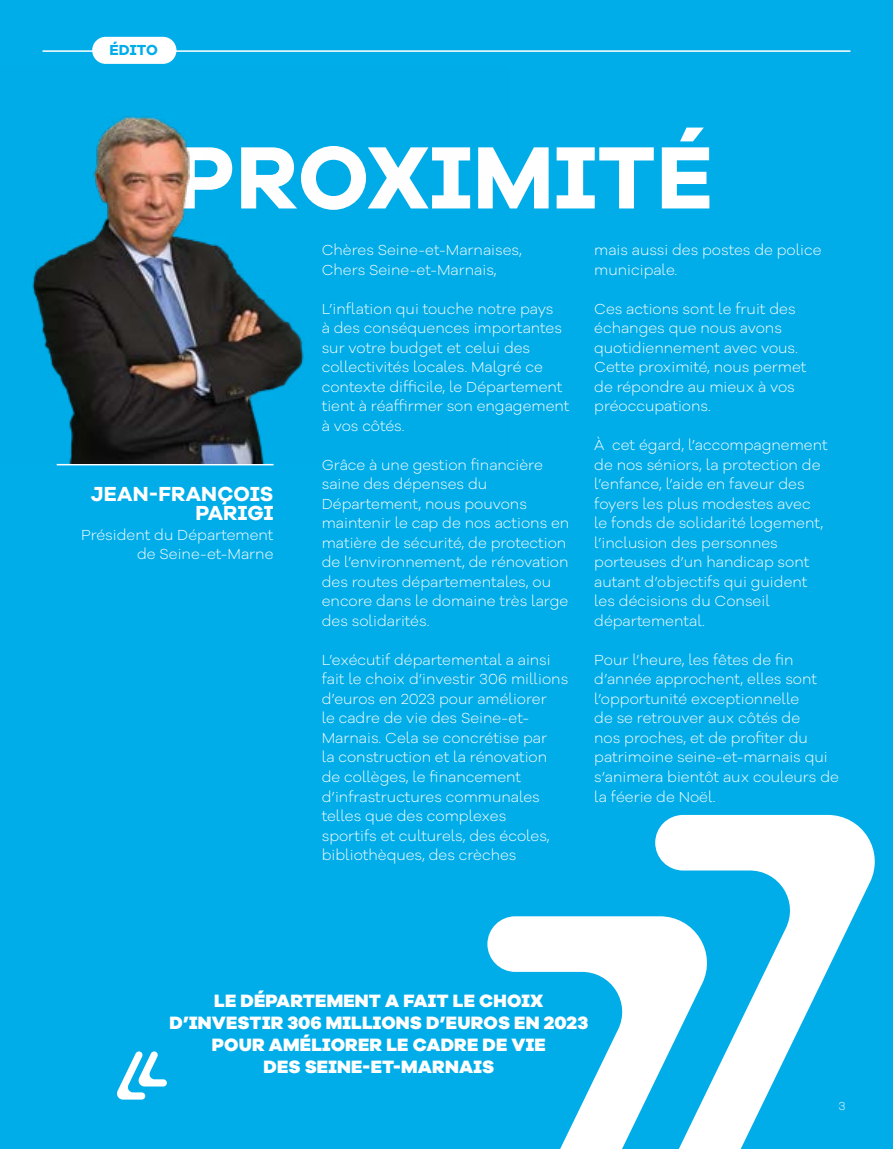
<style>
.page{position:relative;width:893px;height:1149px;background:#fff}
.page>*{position:absolute;margin:0;border:0;box-sizing:border-box;transform-origin:0 0}
.t1{font:700 91.2px "Galano Grotesque Alt";letter-spacing:.01em;color:#fff}
.t2{font:700 21px/19.5px "Galano Grotesque Alt";letter-spacing:.01em;color:#fff;text-align:right}
.t3{font:800 18.45px/22.2px "Galano Grotesque Alt";letter-spacing:.01em;color:#fff;text-align:center}
.t4{font:300 15px/19.5px "Galano Grotesque Alt";color:#fff}
.t5{font:700 15px "Galano Grotesque Alt";letter-spacing:.005em;color:#00ade9}
.t6{font:300 12px "Galano Grotesque Alt";color:#fff}
</style>
<div class="page">
<div style="left:0;top:0;width:893px;height:1148px;background:#00ade9"></div>
<hr style="left:43px;top:50px;width:807px;height:2px;background:#fff">
<div style="left:92px;top:37px;width:84px;height:27px;background:#fff;border-radius:14px"></div>
<hr style="left:57px;top:464px;width:217px;height:1px;background:#fff">
<svg style="left:117px;top:1051px;width:50px;height:48px"></svg>
<svg style="left:487px;top:814px;width:388px;height:334px"></svg>
<img style="left:32px;top:116px;width:272px;height:348px">
<p class="t5" style="left:109px;top:41px;width:50px">ÉDITO</p>
<h1 class="t1" style="left:174px;top:118px;width:541px">PROXIMITÉ</h1>
<p class="t4" style="left:322px;top:240px;width:202px">Chères Seine-et-Marnaises,<br>Chers Seine-et-Marnais,</p>
<p class="t4" style="left:322px;top:298px;width:249px">L’inflation qui touche notre pays<br>à des conséquences importantes sur votre budget et celui des collectivités locales. Malgré ce contexte difficile, le Département tient à réaffirmer son engagement à vos côtés.</p>
<p class="t4" style="left:322px;top:454px;width:249px">Grâce à une gestion financière saine des dépenses du<br>Département, nous pouvons maintenir le cap de nos actions en matière de sécurité, de protection de l’environnement, de rénovation des routes départementales, ou encore dans le domaine très large des solidarités.</p>
<p class="t4" style="left:322px;top:649px;width:248px">L’exécutif départemental a ainsi fait le choix d’investir 306 millions d’euros en 2023 pour améliorer<br>le cadre de vie des Seine-et-<br>Marnais. Cela se concrétise par<br>la construction et la rénovation de collèges, le financement d’infrastructures communales telles que des complexes<br>sportifs et culturels, des écoles, bibliothèques, des crèches</p>
<p class="t4" style="left:594px;top:240px;width:229px">mais aussi des postes de police municipale.</p>
<p class="t4" style="left:594px;top:298px;width:214px">Ces actions sont le fruit des échanges que nous avons quotidiennement avec vous.<br>Cette proximité, nous permet de répondre au mieux à vos préoccupations.</p>
<p class="t4" style="left:594px;top:435px;width:235px">À cet égard, l’accompagnement de nos séniors, la protection de l’enfance, l’aide en faveur des foyers les plus modestes avec<br>le fonds de solidarité logement, l’inclusion des personnes porteuses d’un handicap sont autant d’objectifs qui guident les décisions du Conseil départemental.</p>
<p class="t4" style="left:594px;top:649px;width:246px">Pour l’heure, les fêtes de fin d’année approchent, elles sont l’opportunité exceptionnelle<br>de se retrouver aux côtés de<br>nos proches, et de profiter du patrimoine seine-et-marnais qui s’animera bientôt aux couleurs de la féerie de Noël.</p>
<h2 class="t2" style="left:91px;top:483px;width:184px">JEAN-FRANÇOIS<br>PARIGI</h2>
<p class="t4" style="left:81px;top:524px;width:194px;text-align:right">Président du Département de Seine-et-Marne</p>
<p class="t3" style="left:169px;top:988px;width:420px">LE DÉPARTEMENT A FAIT LE CHOIX<br>D’INVESTIR 306 MILLIONS D’EUROS EN 2023<br>POUR AMÉLIORER LE CADRE DE VIE<br>DES SEINE-ET-MARNAIS</p>
<p class="t6" style="left:838px;top:1097px;width:9px">3</p>
</div>
